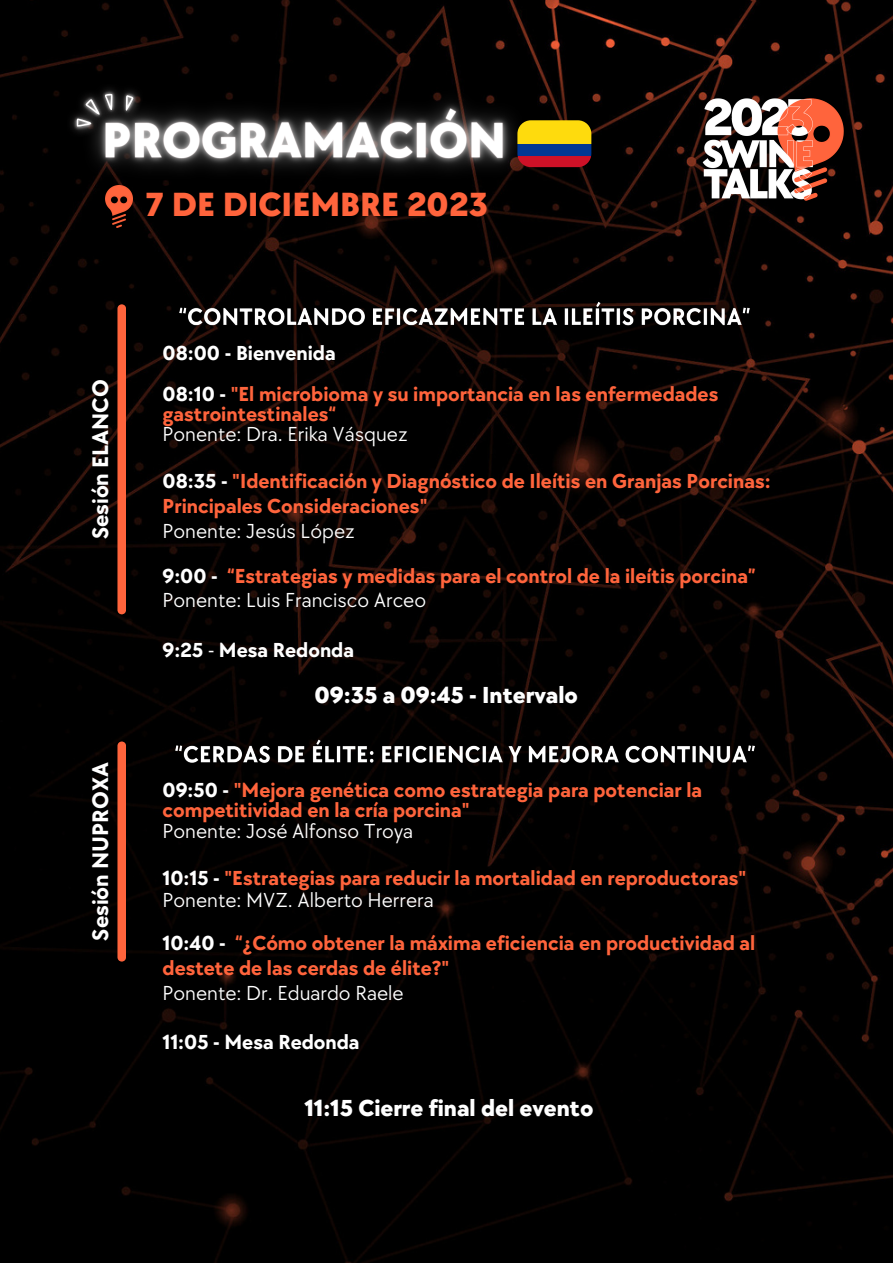
<style>
.page{position:relative;width:893px;height:1264px;background:#fff}
.page>*{position:absolute;margin:0;border:0;box-sizing:border-box;transform-origin:0 0}
.t1{font:800 34.65px "TT Chocolates Trl";color:#ff643c}
.t2{font:800 24px "TT Chocolates Trl";color:#fff}
.t3{font:700 23.25px "TT Chocolates Trl";color:#fff}
.t4{font:700 21px/20.2px "TT Chocolates Trl";color:#ff643c}
.t5{font:21px "TT Chocolates Trl";color:#fff}
.t6{font:700 21px "TT Chocolates Trl";color:#fff}
.t7{font:21px "TT Chocolates Trl";color:#fffefe}
.s1{color:#fff}
.s2{font-weight:400}
</style>
<div class="page">
<img style="left:0;top:0;width:892px;height:1262px">
<img style="left:684px;top:62px;width:166px;height:165px">
<img style="left:62px;top:66px;width:486px;height:149px">
<img style="left:105px;top:186px;width:27px;height:41px">
<svg style="left:117px;top:304px;width:9px;height:310px;background:#ef5e38"></svg>
<img style="left:167px;top:292px;width:594px;height:45px">
<svg style="left:117px;top:741px;width:9px;height:220px;background:#ef5d38"></svg>
<img style="left:163px;top:729px;width:603px;height:45px">
<img style="left:517px;top:120px;width:74px;height:47px">
<p class="t1" style="left:145px;top:185px;width:344px">7 DE DICIEMBRE 2023</p>
<p class="t3" style="left:87px;top:539px;width:161px;rotate:-90deg">Sesión ELANCO</p>
<p class="t3" style="left:87px;top:940px;width:179px;rotate:-90deg">Sesión NUPROXA</p>
<p class="t6" style="left:162px;top:341px;width:175px">08:00 - Bienvenida</p>
<p class="t4" style="left:162px;top:384px;width:557px"><span class="s1">08:10 -</span> "El microbioma y su importancia en las enfermedades gastrointestinales“</p>
<p class="t5" style="left:162px;top:422px;width:246px">Ponente: Dra. Erika Vásquez</p>
<p class="t4" style="left:162px;top:469px;width:609px;line-height:24.8px"><span class="s1">08:35 -</span> "Identificación y Diagnóstico de Ileítis en Granjas Porcinas:<br>Principales Consideraciones"</p>
<p class="t5" style="left:162px;top:519px;width:194px">Ponente: Jesús López</p>
<p class="t4" style="left:162px;top:566px;width:594px"><span class="s1">9:00 -</span> “Estrategias y medidas para el control de la ileítis porcina”</p>
<p class="t5" style="left:162px;top:588px;width:265px">Ponente: Luis Francisco Arceo</p>
<p class="t6" style="left:162px;top:638px;width:193px">9:25 <span class="s2">-</span> Mesa Redonda</p>
<p class="t2" style="left:314px;top:681px;width:265px">09:35 a 09:45 - Intervalo</p>
<p class="t4" style="left:162px;top:780px;width:541px"><span class="s1">09:50 -</span> "Mejora genética como estrategia para potenciar la competitividad en la cría porcina"</p>
<p class="t7" style="left:162px;top:818px;width:252px">Ponente: José Alfonso Troya</p>
<p class="t4" style="left:162px;top:868px;width:585px"><span class="s1">10:15 -</span> "Estrategias para reducir la mortalidad en reproductoras"</p>
<p class="t5" style="left:162px;top:888px;width:273px">Ponente: MVZ. Alberto Herrera</p>
<p class="t4" style="left:162px;top:931px;width:594px;line-height:24.8px"><span class="s1">10:40 -</span> “¿Cómo obtener la máxima eficiencia en productividad al destete de las cerdas de élite?"</p>
<p class="t5" style="left:162px;top:980px;width:243px">Ponente: Dr. Eduardo Raele</p>
<p class="t6" style="left:162px;top:1030px;width:198px">11:05 - Mesa Redonda</p>
<p class="t2" style="left:304px;top:1093px;width:290px">11:15 Cierre final del evento</p>
</div>
